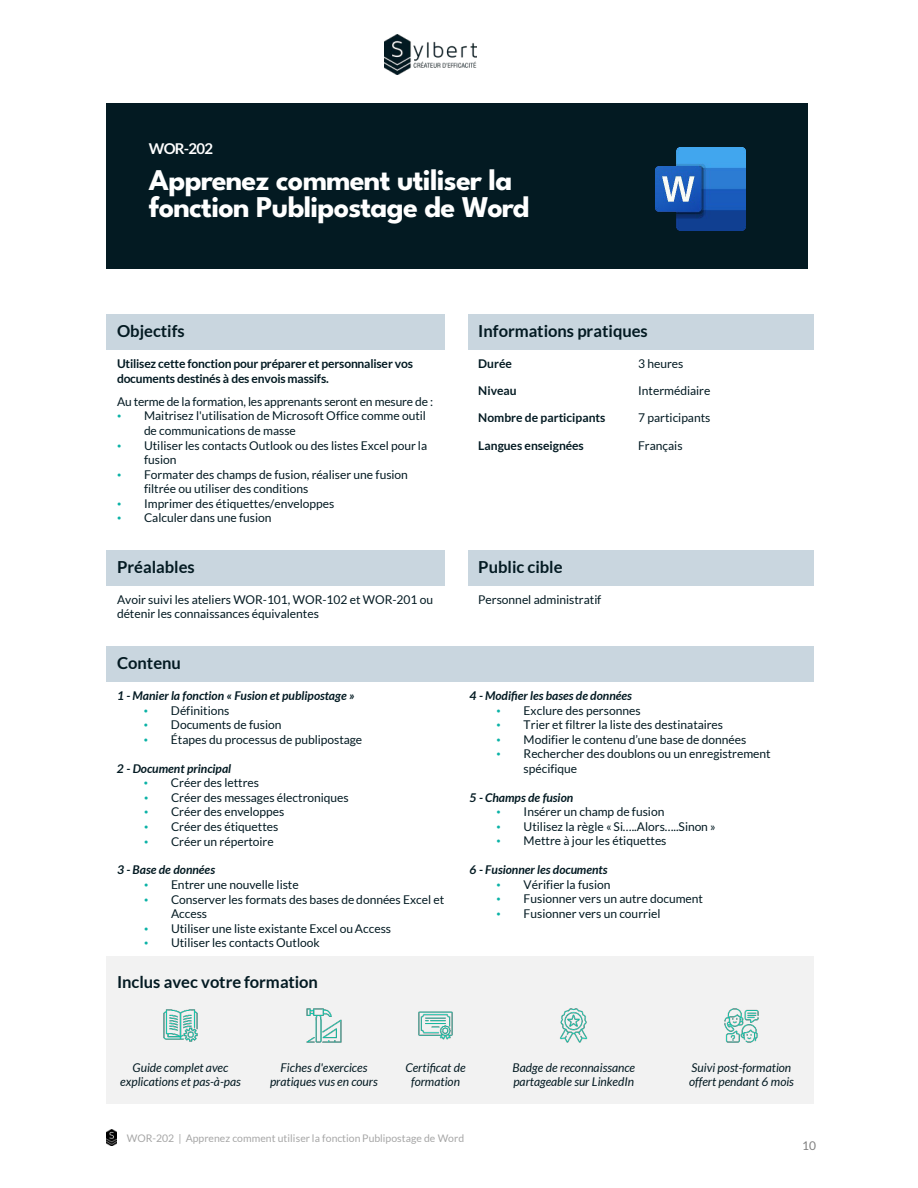
<style>
.page{position:relative;width:918px;height:1188px;background:#fff}
.page>*{position:absolute;margin:0;border:0;box-sizing:border-box;transform-origin:0 0}
.t1{font:700 30px/27.8px "League Spartan";letter-spacing:-.025em;color:#fff}
.t2{font:700 16.5px "Lato";color:#031a22}
.t3{font:700 15px "Lato";letter-spacing:-.05em;color:#fff}
.t4{font:12px/14.4px "Lato";color:#031a22}
.t5{font:italic 12px/14.4px "Lato";color:#031a22;text-align:center}
.t6{font:italic 700 12px "Lato";letter-spacing:-.005em;color:#031a22}
.t7{font:700 12px/14.4px "Lato";letter-spacing:-.015em;color:#031a22}
.t8{font:12px "Lato";color:#808080}
.t9{font:10.5px "Lato";letter-spacing:.005em;color:#a6a6a6}
.s1{font-family:"Times New Roman";color:#0ab2a6}
</style>
<div class="page">
<img style="left:385px;top:34px;width:91px;height:41px">
<img style="left:106px;top:1129px;width:11px;height:16px">
<div style="left:106px;top:104px;width:532px;height:165px;background:#031a22"></div>
<div style="left:638px;top:104px;width:170px;height:165px;background:#031a22"></div>
<div style="left:106px;top:314px;width:339px;height:36px;background:#c9d6df"></div>
<div style="left:468px;top:314px;width:346px;height:36px;background:#c9d6df"></div>
<div style="left:106px;top:550px;width:339px;height:36px;background:#c9d6df"></div>
<div style="left:468px;top:550px;width:346px;height:36px;background:#c9d6df"></div>
<div style="left:117px;top:652px;width:686px;height:23px;background:#c9d6df"></div>
<div style="left:106px;top:646px;width:708px;height:6px;background:#c9d6df"></div>
<div style="left:106px;top:675px;width:708px;height:7px;background:#c9d6df"></div>
<div style="left:106px;top:956px;width:708px;height:42px;background:#f2f2f2"></div>
<div style="left:106px;top:998px;width:149px;height:55px;background:#f2f2f2"></div>
<div style="left:255px;top:998px;width:138px;height:55px;background:#f2f2f2"></div>
<div style="left:393px;top:998px;width:85px;height:55px;background:#f2f2f2"></div>
<div style="left:478px;top:998px;width:191px;height:55px;background:#f2f2f2"></div>
<div style="left:669px;top:998px;width:145px;height:55px;background:#f2f2f2"></div>
<div style="left:106px;top:1053px;width:149px;height:51px;background:#f2f2f2"></div>
<div style="left:255px;top:1053px;width:138px;height:51px;background:#f2f2f2"></div>
<div style="left:393px;top:1053px;width:85px;height:51px;background:#f2f2f2"></div>
<div style="left:478px;top:1053px;width:191px;height:51px;background:#f2f2f2"></div>
<div style="left:669px;top:1053px;width:145px;height:51px;background:#f2f2f2"></div>
<img style="left:163px;top:1009px;width:35px;height:33px">
<img style="left:306px;top:1008px;width:36px;height:35px">
<img style="left:418px;top:1011px;width:35px;height:29px">
<img style="left:560px;top:1008px;width:28px;height:35px">
<img style="left:724px;top:1008px;width:35px;height:35px">
<img style="left:656px;top:148px;width:89px;height:83px">
<p class="t3" style="left:149px;top:140px;width:66px">WOR-202</p>
<h1 class="t1" style="left:149px;top:163px;width:382px">Apprenez comment utiliser la fonction Publipostage de Word</h1>
<h2 class="t2" style="left:117px;top:322px;width:69px">Objectifs</h2>
<h2 class="t2" style="left:478px;top:322px;width:171px">Informations pratiques</h2>
<p class="t7" style="left:117px;top:356px;width:298px">Utilisez cette fonction pour préparer et personnaliser vos documents destinés à des envois massifs.</p>
<p class="t4" style="left:117px;top:394px;width:318px">Au terme de la formation, les apprenants seront en mesure de :</p>
<p class="t4" style="left:144px;top:409px;width:284px;text-indent:-27px"><span class="s1">•</span> Maitrisez l'utilisation de Microsoft Office comme outil de communications de masse</p>
<p class="t4" style="left:144px;top:438px;width:285px;text-indent:-27px"><span class="s1">•</span> Utiliser les contacts Outlook ou des listes Excel pour la fusion</p>
<p class="t4" style="left:144px;top:467px;width:265px;text-indent:-27px"><span class="s1">•</span> Formater des champs de fusion, réaliser une fusion filtrée ou utiliser des conditions</p>
<p class="t4" style="left:117px;top:496px;width:219px"><span class="s1">•</span> Imprimer des étiquettes/enveloppes</p>
<p class="t4" style="left:117px;top:511px;width:156px"><span class="s1">•</span> Calculer dans une fusion</p>
<p class="t7" style="left:478px;top:356px;width:35px">Durée</p>
<p class="t4" style="left:638px;top:356px;width:47px">3 heures</p>
<p class="t7" style="left:478px;top:384px;width:40px">Niveau</p>
<p class="t4" style="left:638px;top:384px;width:74px">Intermédiaire</p>
<p class="t7" style="left:478px;top:411px;width:129px">Nombre de participants</p>
<p class="t4" style="left:638px;top:411px;width:74px">7 participants</p>
<p class="t7" style="left:478px;top:438px;width:107px">Langues enseignées</p>
<p class="t4" style="left:638px;top:438px;width:46px">Français</p>
<h2 class="t2" style="left:117px;top:557px;width:79px">Préalables</h2>
<h2 class="t2" style="left:478px;top:557px;width:86px">Public cible</h2>
<p class="t4" style="left:117px;top:592px;width:318px">Avoir suivi les ateliers WOR-101, WOR-102 et WOR-201 ou détenir les connaissances équivalentes</p>
<p class="t4" style="left:478px;top:592px;width:125px">Personnel administratif</p>
<h2 class="t2" style="left:117px;top:653px;width:65px">Contenu</h2>
<p class="t6" style="left:117px;top:689px;width:239px">1 - Manier la fonction « Fusion et publipostage »</p>
<p class="t4" style="left:144px;top:703px;width:87px"><span class="s1">•</span> Définitions</p>
<p class="t4" style="left:144px;top:718px;width:139px"><span class="s1">•</span> Documents de fusion</p>
<p class="t4" style="left:144px;top:732px;width:220px"><span class="s1">•</span> Étapes du processus de publipostage</p>
<p class="t6" style="left:117px;top:761px;width:116px">2 - Document principal</p>
<p class="t4" style="left:144px;top:776px;width:117px"><span class="s1">•</span> Créer des lettres</p>
<p class="t4" style="left:144px;top:790px;width:206px"><span class="s1">•</span> Créer des messages électroniques</p>
<p class="t4" style="left:144px;top:805px;width:142px"><span class="s1">•</span> Créer des enveloppes</p>
<p class="t4" style="left:144px;top:819px;width:136px"><span class="s1">•</span> Créer des étiquettes</p>
<p class="t4" style="left:144px;top:834px;width:131px"><span class="s1">•</span> Créer un répertoire</p>
<p class="t6" style="left:117px;top:863px;width:100px">3 - Base de données</p>
<p class="t4" style="left:144px;top:877px;width:156px"><span class="s1">•</span> Entrer une nouvelle liste</p>
<p class="t4" style="left:171px;top:892px;width:275px;text-indent:-27px"><span class="s1">•</span> Conserver les formats des bases de données Excel et<br>Access</p>
<p class="t4" style="left:144px;top:921px;width:249px"><span class="s1">•</span> Utiliser une liste existante Excel ou Access</p>
<p class="t4" style="left:144px;top:936px;width:177px"><span class="s1">•</span> Utiliser les contacts Outlook</p>
<p class="t6" style="left:470px;top:689px;width:164px">4 - Modifier les bases de données</p>
<p class="t4" style="left:497px;top:703px;width:145px"><span class="s1">•</span> Exclure des personnes</p>
<p class="t4" style="left:497px;top:718px;width:228px"><span class="s1">•</span> Trier et filtrer la liste des destinataires</p>
<p class="t4" style="left:497px;top:732px;width:251px"><span class="s1">•</span> Modifier le contenu d’une base de données</p>
<p class="t4" style="left:524px;top:747px;width:249px;text-indent:-27px"><span class="s1">•</span> Rechercher des doublons ou un enregistrement spécifique</p>
<p class="t6" style="left:470px;top:790px;width:105px">5 - Champs de fusion</p>
<p class="t4" style="left:497px;top:805px;width:169px"><span class="s1">•</span> Insérer un champ de fusion</p>
<p class="t4" style="left:497px;top:819px;width:221px"><span class="s1">•</span> Utilisez la règle « Si…..Alors…..Sinon »</p>
<p class="t4" style="left:497px;top:834px;width:171px"><span class="s1">•</span> Mettre à jour les étiquettes</p>
<p class="t6" style="left:470px;top:863px;width:139px">6 - Fusionner les documents</p>
<p class="t4" style="left:497px;top:877px;width:115px"><span class="s1">•</span> Vérifier la fusion</p>
<p class="t4" style="left:497px;top:892px;width:208px"><span class="s1">•</span> Fusionner vers un autre document</p>
<p class="t4" style="left:497px;top:907px;width:165px"><span class="s1">•</span> Fusionner vers un courriel</p>
<h2 class="t2" style="left:117px;top:972px;width:203px">Inclus avec votre formation</h2>
<p class="t5" style="left:120px;top:1060px;width:122px">Guide complet avec explications et pas-à-pas</p>
<p class="t5" style="left:270px;top:1060px;width:109px">Fiches d'exercices pratiques vus en cours</p>
<p class="t5" style="left:405px;top:1060px;width:62px">Certificat de formation</p>
<p class="t5" style="left:513px;top:1060px;width:124px;text-align:left">Badge de reconnaissance partageable sur LinkedIn</p>
<p class="t5" style="left:689px;top:1060px;width:106px;text-align:left">Suivi post-formation offert pendant 6 mois</p>
<p class="t9" style="left:127px;top:1132px;width:339px">WOR-202 | Apprenez comment utiliser la fonction Publipostage de Word</p>
<p class="t8" style="left:802px;top:1139px;width:15px">10</p>
</div>
